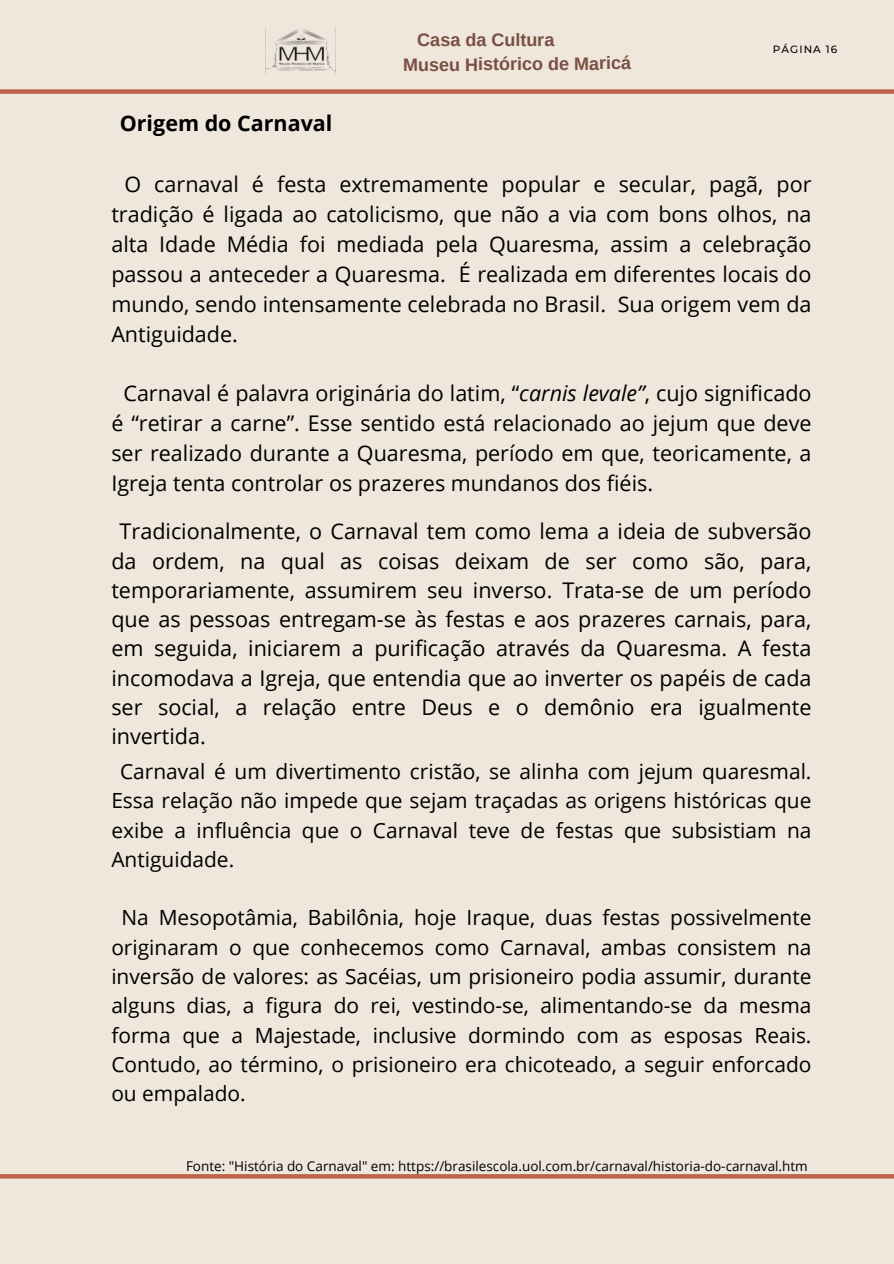
<style>
.page{position:relative;width:894px;height:1264px;background:#fff}
.page>*{position:absolute;margin:0;border:0;box-sizing:border-box;transform-origin:0 0}
.t1{font:21.6px/30px "Open Sans";color:#000;text-align:justify}
.t2{font:700 21.45px "Open Sans";color:#000}
.t3{font:20.85px/29.2px "Open Sans";color:#000;text-align:justify}
.t4{font:700 18px "Arimo";letter-spacing:-.01em;color:#794f42}
.t5{font:13.5px "Open Sans";color:#000}
.t6{font:500 10.5px "Montserrat";letter-spacing:.1em;color:#000}
.s1{font-style:italic}
</style>
<div class="page">
<div style="left:0;top:0;width:893px;height:1263px;background:#efe6dc"></div>
<div style="left:0;top:89px;width:893px;height:5px;background:#bd6549"></div>
<img style="left:265px;top:27px;width:70px;height:47px">
<svg style="left:0;top:1174px;width:893px;height:4px;background:#be684d"></svg>
<h2 class="t2" style="left:120px;top:108px;width:214px">Origem do Carnaval</h2>
<h3 class="t4" style="left:417px;top:30px;width:138px">Casa da Cultura</h3>
<h3 class="t4" style="left:403px;top:54px;width:229px">Museu Histórico de Maricá</h3>
<p class="t6" style="left:772px;top:43px;width:66px">PÁGINA 16</p>
<h1 class="t1" style="left:111px;top:168px;width:701px;text-indent:13px">O carnaval é festa extremamente popular e secular, pagã, por tradição é ligada ao catolicismo, que não a via com bons olhos, na alta Idade Média foi mediada pela Quaresma, assim a celebração passou a anteceder a Quaresma. É realizada em diferentes locais do mundo, sendo intensamente celebrada no Brasil. Sua origem vem da Antiguidade.</h1>
<h2 class="t1" style="left:111px;top:378px;width:701px;text-indent:12px">Carnaval é palavra originária do latim, “<span class="s1">carnis levale”</span>, cujo significado é “retirar a carne”. Esse sentido está relacionado ao jejum que deve ser realizado durante a Quaresma, período em que, teoricamente, a Igreja tenta controlar os prazeres mundanos dos fiéis.</h2>
<h2 class="t1" style="left:111px;top:516px;width:701px;line-height:29.2px;text-indent:8px">Tradicionalmente, o Carnaval tem como lema a ideia de subversão da ordem, na qual as coisas deixam de ser como são, para, temporariamente, assumirem seu inverso. Trata-se de um período que as pessoas entregam-se às festas e aos prazeres carnais, para, em seguida, iniciarem a purificação através da Quaresma. A festa incomodava a Igreja, que entendia que ao inverter os papéis de cada ser social, a relação entre Deus e o demônio era igualmente invertida.</h2>
<h2 class="t3" style="left:111px;top:756px;width:701px;text-indent:9px">Carnaval é um divertimento cristão, se alinha com jejum quaresmal.<br>Essa relação não impede que sejam traçadas as origens históricas que exibe a influência que o Carnaval teve de festas que subsistiam na Antiguidade.</h2>
<h2 class="t3" style="left:111px;top:902px;width:701px;text-indent:10px">Na Mesopotâmia, Babilônia, hoje Iraque, duas festas possivelmente originaram o que conhecemos como Carnaval, ambas consistem na inversão de valores: as Sacéias, um prisioneiro podia assumir, durante alguns dias, a figura do rei, vestindo-se, alimentando-se da mesma forma que a Majestade, inclusive dormindo com as esposas Reais.<br>Contudo, ao término, o prisioneiro era chicoteado, a seguir enforcado ou empalado.</h2>
<h4 class="t5" style="left:186px;top:1156px;width:623px">Fonte: "História do Carnaval" em: https://brasilescola.uol.com.br/carnaval/historia-do-carnaval.htm</h4>
</div>
